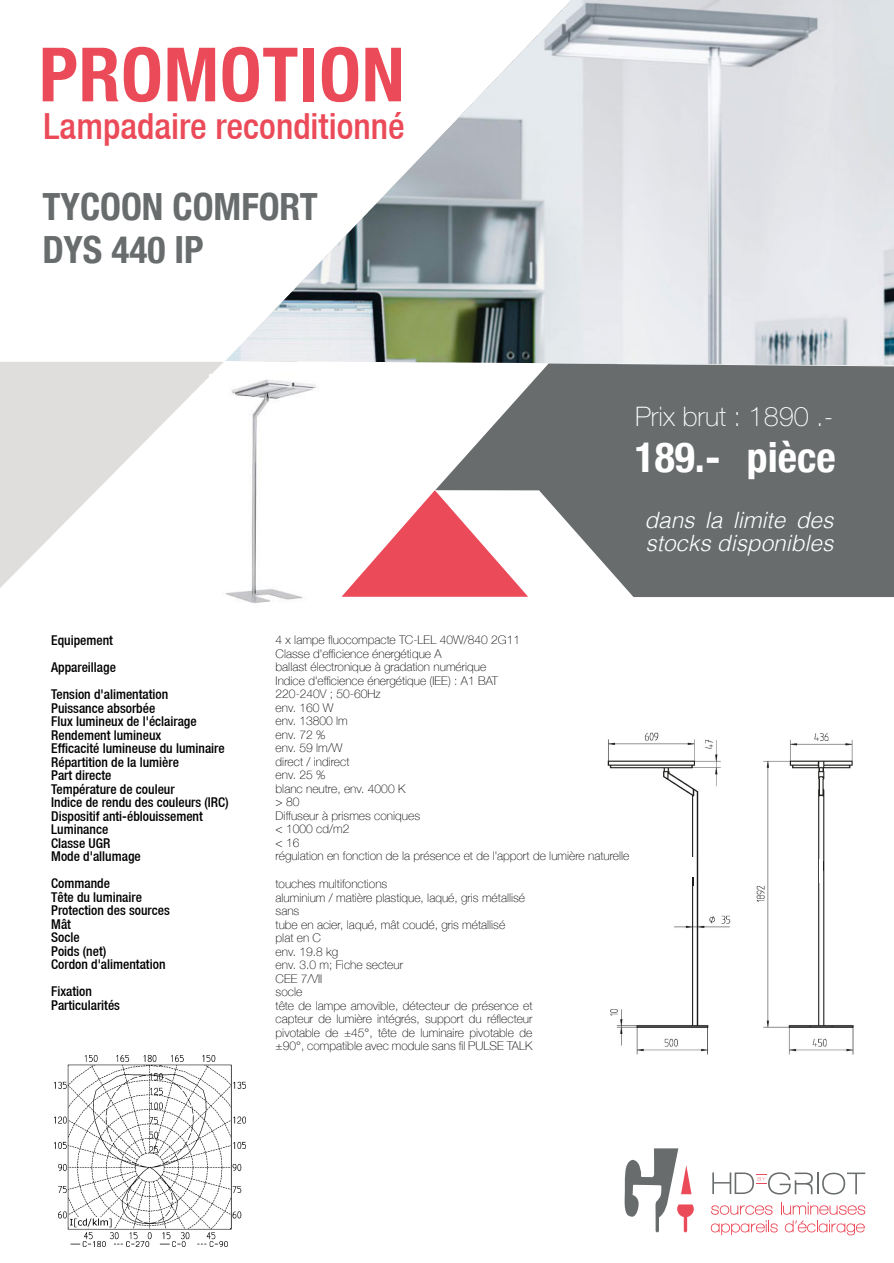
<style>
.page{position:relative;width:894px;height:1263px;background:#fff}
.page>*{position:absolute;margin:0;border:0;box-sizing:border-box;transform-origin:0 0}
.t1{font:700 condensed 75px "Helvetica Neue";letter-spacing:.01em;color:#eb4a58}
.t2{font:700 condensed 41.85px "Helvetica Neue";color:#fff}
.t3{font:700 condensed 37.5px/43px "Helvetica Neue";color:#686c6d}
.t4{font:500 condensed 36px "Helvetica Neue";color:#eb4a58}
.t5{font:100 27px "Helvetica Neue LT Std";color:#fff}
.t6{font:italic 300 22.5px/22.5px "Helvetica";color:#fff}
.t7{font:500 condensed 13.5px/13.5px "Helvetica Neue";color:#000001}
.t8{font:100 12px/13.5px "Helvetica Neue";color:#000001}
</style>
<div class="page">
<svg style="left:341px;top:490px;width:94px;height:107px"></svg>
<img style="left:607px;top:732px;width:247px;height:323px">
<svg style="left:818px;top:860px;width:4px;height:23px"></svg>
<img style="left:225px;top:0;width:668px;height:364px">
<svg style="left:435px;top:364px;width:458px;height:233px;fill:#686c6d"></svg>
<svg style="left:692px;top:860px;width:1px;height:26px"></svg>
<svg style="left:624px;top:1148px;width:69px;height:84px"></svg>
<svg style="left:710px;top:1202px;width:154px;height:33px"></svg>
<hr style="left:816px;top:1172px;width:2px;height:22px;background:#686c6d">
<svg style="left:822px;top:1172px;width:42px;height:22px"></svg>
<svg style="left:712px;top:1172px;width:100px;height:22px"></svg>
<img style="left:54px;top:1055px;width:192px;height:191px">
<svg style="left:0;top:362px;width:223px;height:226px;fill:#e0dedc"></svg>
<img style="left:210px;top:374px;width:107px;height:230px">
<div style="left:687px;top:857px;width:5px;height:20px;background:#fff"></div>
<hr style="left:693px;top:857px;width:2px;height:20px;background:#fff">
<h1 class="t1" style="left:39px;top:29px;width:367px">PROMOTION</h1>
<h3 class="t4" style="left:44px;top:105px;width:362px">Lampadaire reconditionné</h3>
<h3 class="t3" style="left:43px;top:185px;width:276px">TYCOON COMFORT<br>DYS 440 IP</h3>
<h3 class="t5" style="left:634px;top:407px;width:200px">Prix brut : 1890 .-</h3>
<h2 class="t2" style="left:634px;top:432px;width:202px">189.- pièce</h2>
<h3 class="t6" style="left:644px;top:512px;width:190px">dans la limite des stocks disponibles</h3>
<p class="t7" style="left:51px;top:627px;width:118px;line-height:27px">Equipement<br>Appareillage<br>Tension d'alimentation</p>
<p class="t7" style="left:51px;top:701px;width:179px">Puissance absorbée<br>Flux lumineux de l'éclairage<br>Rendement lumineux<br>Efficacité lumineuse du luminaire<br>Répartition de la lumière<br>Part directe<br>Température de couleur<br>Indice de rendu des couleurs (IRC)<br>Dispositif anti-éblouissement<br>Luminance<br>Classe UGR<br>Mode d'allumage</p>
<p class="t7" style="left:51px;top:876px;width:120px">Commande<br>Tête du luminaire<br>Protection des sources<br>Mât<br>Socle<br>Poids (net)<br>Cordon d'alimentation</p>
<p class="t7" style="left:51px;top:984px;width:70px">Fixation<br>Particularités</p>
<p class="t8" style="left:275px;top:633px;width:355px">4 x lampe fluocompacte TC-LEL 40W/840 2G11<br>Classe d'efficience énergétique A<br>ballast électronique à gradation numérique<br>Indice d'efficience énergétique (IEE) : A1 BAT<br>220-240V ; 50-60Hz<br>env. 160 W<br>env. 13800 lm<br>env. 72 %<br>env. 59 lm/W<br>direct / indirect<br>env. 25 %<br>blanc neutre, env. 4000 K<br>&gt; 80<br>Diffuseur à prismes coniques<br>&lt; 1000 cd/m2<br>&lt; 16<br>régulation en fonction de la présence et de l'apport de lumière naturelle</p>
<p class="t8" style="left:275px;top:877px;width:258px">touches multifonctions<br>aluminium / matière plastique, laqué, gris métallisé sans<br>tube en acier, laqué, mât coudé, gris métallisé<br>plat en C<br>env. 19.8 kg<br>env. 3.0 m; Fiche secteur<br>CEE 7/VII<br>socle<br>tête de lampe amovible, détecteur de présence et capteur de lumière intégrés, support du réflecteur pivotable de ±45°, tête de luminaire pivotable de ±90°, compatible avec module sans fil PULSE TALK</p>
</div>
